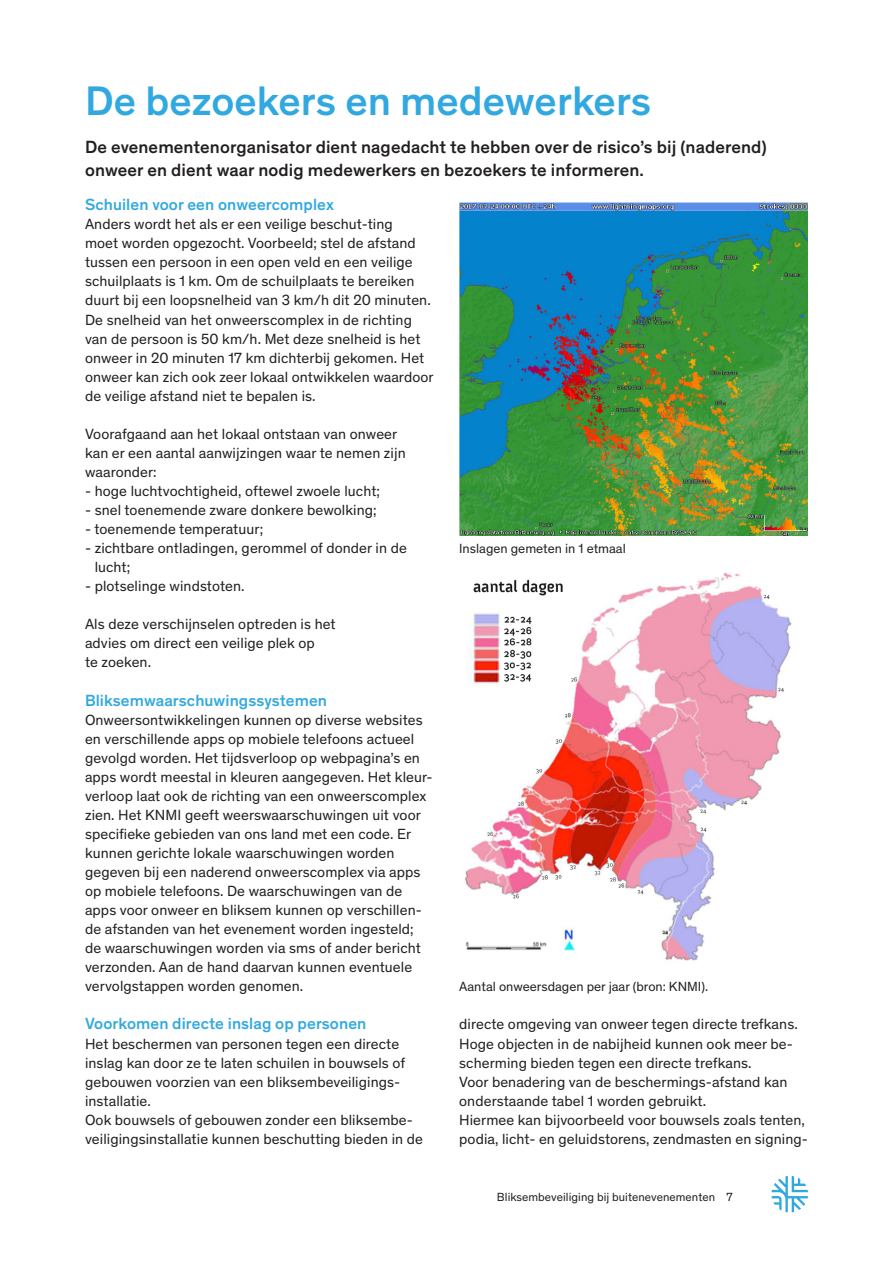
<style>
.page{position:relative;width:893px;height:1263px;background:#fff}
.page>*{position:absolute;margin:0;border:0;box-sizing:border-box;transform-origin:0 0}
.Kop{font:500 42px "Theinhardt";color:#31a9e0}
.Inleiding_13{font:500 18px/22.5px "Theinhardt";letter-spacing:.005em;color:#231f20}
.Tussenkop{font:500 16.5px "Theinhardt";letter-spacing:.005em;color:#31a9e0}
.Platte_tekst_10{font:15px/19px "Theinhardt";letter-spacing:.005em;color:#231f20}
.Bijschrift{font:13.5px "Theinhardt";color:#231f20}
.t1{font:12px "Theinhardt";letter-spacing:.005em;color:#231f20}
</style>
<div class="page">
<svg style="left:771px;top:1176px;width:37px;height:36px"></svg>
<img style="left:465px;top:572px;width:327px;height:389px">
<img style="left:459px;top:202px;width:349px;height:333px">
<p class="Kop" style="left:85px;top:70px;width:568px">De bezoekers en medewerkers</p>
<p class="Inleiding_13" style="left:85px;top:134px;width:683px">De evenementenorganisator dient nagedacht te hebben over de risico’s bij (naderend) onweer en dient waar nodig medewerkers en bezoekers te informeren.</p>
<p class="Tussenkop" style="left:85px;top:192px;width:250px">Schuilen voor een onweercomplex</p>
<p class="Platte_tekst_10" style="left:85px;top:214px;width:350px">Anders wordt het als er een veilige beschut-ting<br>moet worden opgezocht. Voorbeeld; stel de afstand tussen een persoon in een open veld en een veilige schuilplaats is 1 km. Om de schuilplaats te bereiken duurt bij een loopsnelheid van 3 km/h dit 20 minuten.<br>De snelheid van het onweerscomplex in de richting van de persoon is 50 km/h. Met deze snelheid is het onweer in 20 minuten 17 km dichterbij gekomen. Het onweer kan zich ook zeer lokaal ontwikkelen waardoor de veilige afstand niet te bepalen is.</p>
<p class="Platte_tekst_10" style="left:85px;top:423px;width:322px">Voorafgaand aan het lokaal ontstaan van onweer kan er een aantal aanwijzingen waar te nemen zijn waaronder:</p>
<p class="Platte_tekst_10" style="left:85px;top:481px;width:296px">- hoge luchtvochtigheid, oftewel zwoele lucht;</p>
<p class="Platte_tekst_10" style="left:85px;top:500px;width:293px">- snel toenemende zware donkere bewolking;</p>
<p class="Platte_tekst_10" style="left:85px;top:519px;width:180px">- toenemende temperatuur;</p>
<p class="Platte_tekst_10" style="left:95px;top:538px;width:314px;text-indent:-10px">- zichtbare ontladingen, gerommel of donder in de lucht;</p>
<p class="Platte_tekst_10" style="left:85px;top:576px;width:161px">- plotselinge windstoten.</p>
<p class="Platte_tekst_10" style="left:85px;top:614px;width:252px">Als deze verschijnselen optreden is het advies om direct een veilige plek op<br>te zoeken.</p>
<p class="Tussenkop" style="left:85px;top:688px;width:244px">Bliksemwaarschuwingssystemen</p>
<p class="Platte_tekst_10" style="left:85px;top:709px;width:349px">Onweersontwikkelingen kunnen op diverse websites en verschillende apps op mobiele telefoons actueel gevolgd worden. Het tijdsverloop op webpagina’s en apps wordt meestal in kleuren aangegeven. Het kleur&shy;verloop laat ook de richting van een onweerscomplex zien. Het KNMI geeft weerswaarschuwingen uit voor specifieke gebieden van ons land met een code. Er kunnen gerichte lokale waarschuwingen worden gegeven bij een naderend onweerscomplex via apps op mobiele telefoons. De waarschuwingen van de apps voor onweer en bliksem kunnen op verschillen&shy;de afstanden van het evenement worden ingesteld; de waarschuwingen worden via sms of ander bericht verzonden. Aan de hand daarvan kunnen eventuele vervolgstappen worden genomen.</p>
<p class="Tussenkop" style="left:85px;top:1012px;width:283px">Voorkomen directe inslag op personen</p>
<p class="Platte_tekst_10" style="left:85px;top:1033px;width:339px">Het beschermen van personen tegen een directe inslag kan door ze te laten schuilen in bouwsels of gebouwen voorzien van een bliksembeveiligings&shy;installatie.<br>Ook bouwsels of gebouwen zonder een bliksembe&shy;veiligingsinstallatie kunnen beschutting bieden in de</p>
<p class="Bijschrift" style="left:459px;top:539px;width:168px">Inslagen gemeten in 1 etmaal</p>
<p class="Bijschrift" style="left:459px;top:977px;width:250px">Aantal onweersdagen per jaar (bron: KNMI).</p>
<p class="Platte_tekst_10" style="left:459px;top:1014px;width:340px">directe omgeving van onweer tegen directe trefkans.</p>
<p class="Platte_tekst_10" style="left:459px;top:1033px;width:335px">Hoge objecten in de nabijheid kunnen ook meer be&shy;scherming bieden tegen een directe trefkans.</p>
<p class="Platte_tekst_10" style="left:459px;top:1071px;width:348px">Voor benadering van de beschermings-afstand kan onderstaande tabel 1 worden gebruikt.<br>Hiermee kan bijvoorbeeld voor bouwsels zoals tenten, podia, licht- en geluidstorens, zendmasten en signing-</p>
<p class="t1" style="left:497px;top:1188px;width:237px">Bliksembeveiliging bij buitenevenementen 7</p>
</div>
